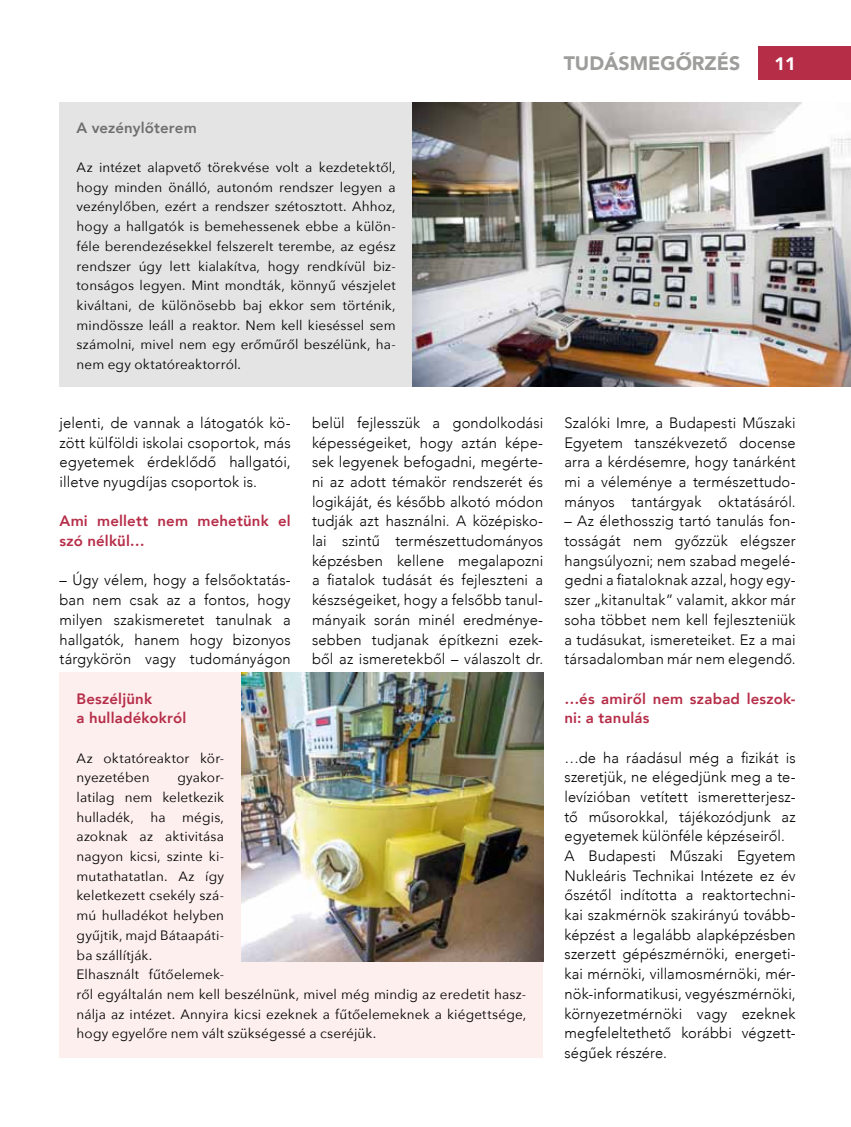
<style>
.page{position:relative;width:851px;height:1127px;background:#fff}
.page>*{position:absolute;margin:0;border:0;box-sizing:border-box;transform-origin:0 0}
.t1{font:900 19.5px "Avenir";color:#9d9d9c}
.t2{font:900 18px "Avenir";color:#fff}
.t3{font:300 15px/19.6px "Avenir";letter-spacing:.01em;color:#000;text-align:justify}
.t4{font:800 15px/19.6px "Avenir";letter-spacing:.01em;color:#b62d48}
.t5{font:800 15px "Avenir";letter-spacing:.01em;color:#706f6f}
.t6{font:13.5px/19.6px "Avenir Next";letter-spacing:.01em;color:#000}
</style>
<div class="page">
<div style="left:758px;top:47px;width:92px;height:33px;background:#b62d48"></div>
<div style="left:60px;top:672px;width:483px;height:386px;background:#fdefee"></div>
<div style="left:60px;top:102px;width:352px;height:284px;background:#e4e4e4"></div>
<img style="left:412px;top:102px;width:438px;height:284px">
<img style="left:241px;top:672px;width:302px;height:289px">
<p class="t5" style="left:77px;top:116px;width:122px">A vezénylőterem</p>
<p class="t6" style="left:77px;top:157px;width:320px;text-align:justify">Az intézet alapvető törekvése volt a kezdetektől, hogy minden önálló, autonóm rendszer legyen a vezénylőben, ezért a rendszer szétosztott. Ahhoz, hogy a hallgatók is bemehessenek ebbe a külön&shy;féle berendezésekkel felszerelt terembe, az egész rendszer úgy lett kialakítva, hogy rendkívül biz&shy;tonságos legyen. Mint mondták, könnyű vészjelet kiváltani, de különösebb baj ekkor sem történik, mindössze leáll a reaktor. Nem kell kieséssel sem számolni, mivel nem egy erőműről beszélünk, ha&shy;nem egy oktatóreaktorról.</p>
<h1 class="t1" style="left:563px;top:46px;width:178px">TUDÁSMEGŐRZÉS</h1>
<p class="t2" style="left:774px;top:48px;width:23px">11</p>
<p class="t3" style="left:312px;top:413px;width:233px">belül fejlesszük a gondolkodási képességeiket, hogy aztán képe&shy;sek legyenek befogadni, megérte&shy;ni az adott témakör rendszerét és logikáját, és később alkotó módon tudják azt használni. A középisko&shy;lai szintű természettudományos képzésben kellene megalapozni a fiatalok tudását és fejleszteni a készségeiket, hogy a felsőbb tanul&shy;mányaik során minél eredménye&shy;sebben tudjanak építkezni ezek&shy;ből az ismeretekből – válaszolt dr.</p>
<p class="t3" style="left:564px;top:413px;width:233px">Szalóki Imre, a Budapesti Műszaki Egyetem tanszékvezető docense arra a kérdésemre, hogy tanárként mi a véleménye a természettudo&shy;mányos tantárgyak oktatásáról.</p>
<p class="t3" style="left:60px;top:413px;width:233px">jelenti, de vannak a látogatók kö&shy;zött külföldi iskolai csoportok, más egyetemek érdeklődő hallgatói, illetve nyugdíjas csoportok is.</p>
<p class="t4" style="left:60px;top:511px;width:233px">Ami mellett nem mehetünk el szó nélkül…</p>
<p class="t3" style="left:60px;top:570px;width:233px">– Úgy vélem, hogy a felsőoktatás&shy;ban nem csak az a fontos, hogy milyen szakismeretet tanulnak a hallgatók, hanem hogy bizonyos tárgykörön vagy tudományágon</p>
<p class="t3" style="left:564px;top:511px;width:233px">– Az élethosszig tartó tanulás fon&shy;tosságát nem győzzük elégszer hangsúlyozni; nem szabad megelé&shy;gedni a fiataloknak azzal, hogy egy&shy;szer „kitanultak” valamit, akkor már soha többet nem kell fejleszteniük a tudásukat, ismereteiket. Ez a mai társadalomban már nem elegendő.</p>
<p class="t4" style="left:564px;top:688px;width:233px">…és amiről nem szabad leszok&shy;ni: a tanulás</p>
<p class="t3" style="left:564px;top:748px;width:233px;text-align:left">…de ha ráadásul még a fizikát is szeretjük, ne elégedjünk meg a te&shy;levízióban vetített ismeretterjesz&shy;tő műsorokkal, tájékozódjunk az egyetemek különféle képzéseiről.<br>A Budapesti Műszaki Egyetem Nukleáris Technikai Intézete ez év őszétől indította a reaktortechni&shy;kai szakmérnök szakirányú tovább&shy;képzést a legalább alapképzésben szerzett gépészmérnöki, energeti&shy;kai mérnöki, villamosmérnöki, mér&shy;nök-informatikusi, vegyészmérnöki, környezetmérnöki vagy ezeknek megfeleltethető korábbi végzett&shy;ségűek részére.</p>
<p class="t4" style="left:77px;top:688px;width:111px">Beszéljünk<br>a hulladékokról</p>
<p class="t6" style="left:77px;top:747px;width:149px">Az oktatóreaktor kör&shy;nyezetében</p>
<p class="t6" style="left:77px;top:767px;width:451px;text-indent:101px">gyakor-<br>latilag nem keletkezik<br>hulladék, ha mégis,<br>azoknak az aktivitása<br>nagyon kicsi, szinte ki-<br>mutathatatlan. Az így<br>keletkezett csekély szá-<br>mú hulladékot helyben<br>gyűjtik, majd Bátaapáti-<br>ba szállítják.<br>Elhasznált fűtőelemek-<br>ről egyáltalán nem kell beszélnünk, mivel még mindig az eredetit hasz&shy;nálja az intézet. Annyira kicsi ezeknek a fűtőelemeknek a kiégettsége, hogy egyelőre nem vált szükségessé a cseréjük.</p>
</div>
